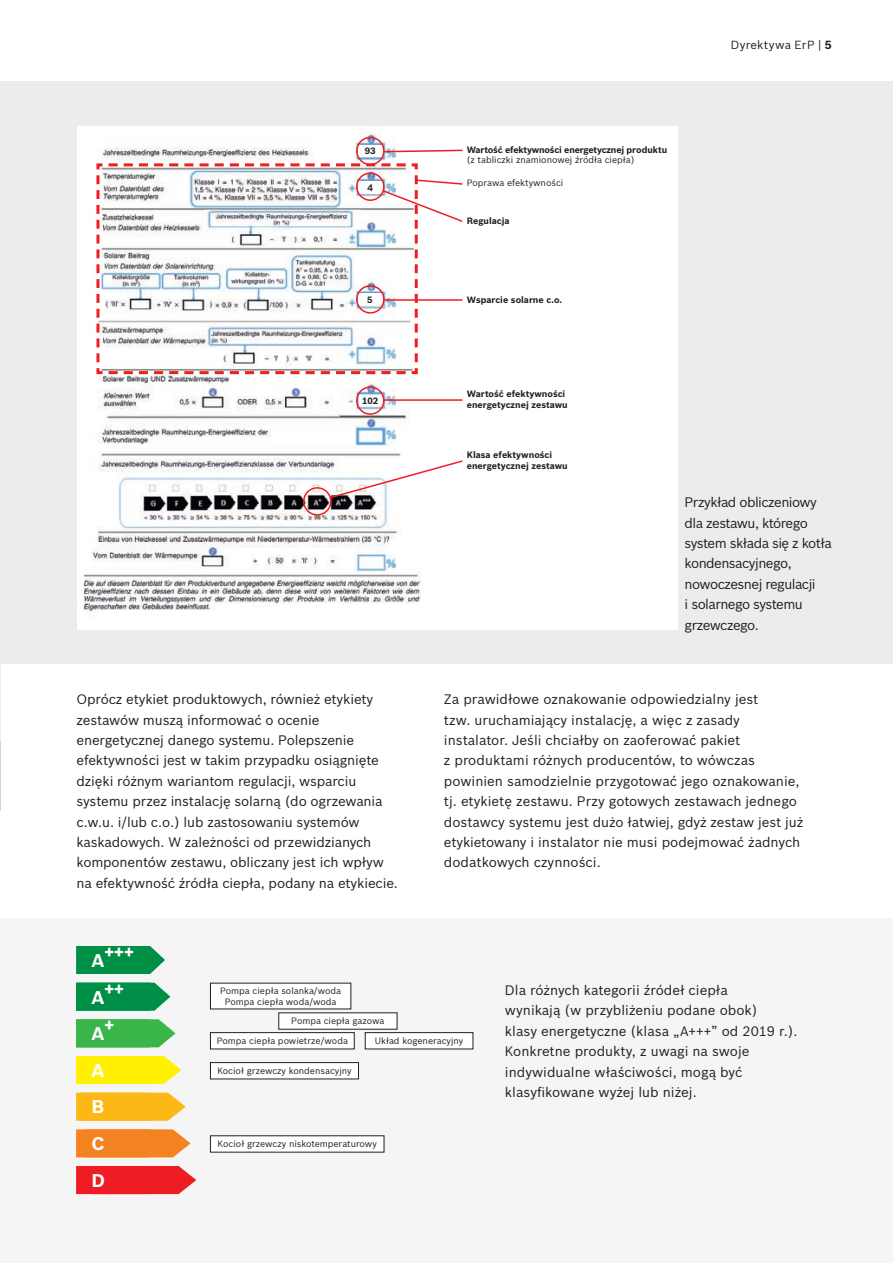
<style>
.page{position:relative;width:893px;height:1263px;background:#fff}
.page>*{position:absolute;margin:0;border:0;box-sizing:border-box;transform-origin:0 0}
.t1{font:700 18px "Bosch Sans";color:#fff}
.t2{font:700 17.55px "Bosch Sans";color:#fff}
._01_1_--_tekst_punkt{font:13.5px/20.4px "Bosch Sans";letter-spacing:-.01em;color:#231f20}
._01_1_--_tekst_punkt-2{font:13.5px/20.4px "Bosch Sans";letter-spacing:-.04em;color:#231f20}
.t3{font:11.55px "Bosch Sans";letter-spacing:.025em;color:#231f20}
.t4{font:9px "Bosch Sans";color:#231f20}
.t5{font:700 9px "Bosch Sans";color:#231f20}
.t6{font:700 9px/10.8px "Bosch Sans";letter-spacing:-.02em;color:#231f20}
.s1{font-weight:700}
.s2{font-weight:400}
</style>
<div class="page">
<div style="left:0;top:918px;width:893px;height:345px;background:#f5f5f6"></div>
<div style="left:0;top:82px;width:893px;height:582px;background:#ececee"></div>
<div style="left:78px;top:126px;width:600px;height:504px;background:#fff"></div>
<img style="left:83px;top:126px;width:337px;height:487px">
<div style="left:358px;top:145px;width:24px;height:11px;background:#fff"></div>
<svg style="left:95px;top:162px;width:324px;height:214px"></svg>
<div style="left:356px;top:137px;width:29px;height:28px;border:2px solid #ee1d23;border-radius:50%"></div>
<div style="left:356px;top:172px;width:29px;height:29px;border:2px solid #ee1d23;border-radius:50%"></div>
<div style="left:356px;top:285px;width:29px;height:29px;border:2px solid #ee1d23;border-radius:50%"></div>
<div style="left:356px;top:386px;width:29px;height:29px;border:2px solid #ee1d23;border-radius:50%"></div>
<div style="left:303px;top:487px;width:28px;height:29px;border:2px solid #ee1d23;border-radius:50%"></div>
<svg style="left:382px;top:149px;width:81px;height:4px"></svg>
<svg style="left:328px;top:459px;width:135px;height:40px"></svg>
<svg style="left:381px;top:172px;width:82px;height:190px"></svg>
<hr style="left:384px;top:299px;width:78px;height:2px;background:#ee1d23">
<hr style="left:384px;top:399px;width:78px;height:2px;background:#ee1d23">
<svg style="left:76px;top:946px;width:89px;height:28px;background:#149754"></svg>
<svg style="left:76px;top:983px;width:94px;height:28px;background:#149754"></svg>
<svg style="left:76px;top:1019px;width:100px;height:28px;background:#4bba59"></svg>
<svg style="left:76px;top:1056px;width:105px;height:28px;background:#fef114"></svg>
<svg style="left:76px;top:1093px;width:110px;height:28px;background:#fbbd27"></svg>
<svg style="left:76px;top:1129px;width:115px;height:28px;background:#f58c32"></svg>
<svg style="left:76px;top:1166px;width:120px;height:28px;background:#ee2c32"></svg>
<div style="left:210px;top:983px;width:141px;height:26px;background:#fff"></div>
<div style="left:210px;top:1032px;width:144px;height:17px;background:#fff"></div>
<div style="left:210px;top:1032px;width:145px;height:17px;border:1px solid #231f20"></div>
<div style="left:279px;top:1013px;width:118px;height:16px;background:#fff"></div>
<div style="left:365px;top:1032px;width:108px;height:17px;background:#fff"></div>
<div style="left:365px;top:1032px;width:108px;height:17px;border:1px solid #231f20"></div>
<div style="left:210px;top:1062px;width:148px;height:17px;background:#fff"></div>
<div style="left:210px;top:1062px;width:149px;height:17px;border:1px solid #231f20"></div>
<div style="left:210px;top:1136px;width:174px;height:16px;background:#fff"></div>
<p class="t5" style="left:365px;top:144px;width:12px">93</p>
<p class="t5" style="left:367px;top:181px;width:7px">4</p>
<p class="t5" style="left:367px;top:293px;width:7px">5</p>
<p class="t5" style="left:362px;top:394px;width:18px">102</p>
<p class="t3" style="left:731px;top:36px;width:102px">Dyrektywa ErP | <span class="s1">5</span></p>
<p class="t6" style="left:467px;top:143px;width:202px">Wartość efektywności energetycznej produktu <span class="s2">(z tabliczki znamionowej źródła ciepła)</span></p>
<p class="t4" style="left:467px;top:177px;width:98px">Poprawa efektywności</p>
<p class="t5" style="left:467px;top:214px;width:44px">Regulacja</p>
<p class="t5" style="left:467px;top:292px;width:97px">Wsparcie solarne c.o.</p>
<p class="t5" style="left:467px;top:387px;width:100px">Wartość efektywności</p>
<p class="t5" style="left:467px;top:398px;width:103px">energetycznej zestawu</p>
<p class="t5" style="left:467px;top:448px;width:87px">Klasa efektywności</p>
<p class="t5" style="left:467px;top:458px;width:103px">energetycznej zestawu</p>
<p class="_01_1_--_tekst_punkt-2" style="left:685px;top:491px;width:149px">Przykład obliczeniowy dla zestawu, którego system składa się z kotła kondensacyjnego, nowoczesnej regulacji<br>i solarnego systemu</p>
<p class="_01_1_--_tekst_punkt-2" style="left:685px;top:614px;width:76px">grzewczego.</p>
<p class="_01_1_--_tekst_punkt" style="left:77px;top:688px;width:323px">Oprócz etykiet produktowych, również etykiety zestawów muszą informować o ocenie energetycznej danego systemu. Polepszenie efektywności jest w takim przypadku osiągnięte dzięki różnym wariantom regulacji, wsparciu systemu przez instalację solarną (do ogrzewania c.w.u. i/lub c.o.) lub zastosowaniu systemów kaskadowych. W zależności od przewidzianych komponentów zestawu, obliczany jest ich wpływ na efektywność źródła ciepła, podany na etykiecie.</p>
<p class="_01_1_--_tekst_punkt" style="left:444px;top:688px;width:361px">Za prawidłowe oznakowanie odpowiedzialny jest<br>tzw. uruchamiający instalację, a więc z zasady instalator. Jeśli chciałby on zaoferować pakiet<br>z produktami różnych producentów, to wówczas powinien samodzielnie przygotować jego oznakowanie, tj. etykietę zestawu. Przy gotowych zestawach jednego dostawcy systemu jest dużo łatwiej, gdyż zestaw jest już etykietowany i instalator nie musi podejmować żadnych dodatkowych czynności.</p>
<p class="t2" style="left:104px;top:938px;width:31px">+++</p>
<p class="t1" style="left:91px;top:947px;width:14px">A</p>
<p class="t2" style="left:104px;top:975px;width:21px">++</p>
<p class="t1" style="left:91px;top:983px;width:14px">A</p>
<p class="t2" style="left:104px;top:1012px;width:11px">+</p>
<p class="t1" style="left:91px;top:1020px;width:14px">A</p>
<p class="t1" style="left:91px;top:1057px;width:14px">A</p>
<p class="t1" style="left:91px;top:1093px;width:14px">B</p>
<p class="t1" style="left:91px;top:1130px;width:15px">C</p>
<p class="t1" style="left:91px;top:1167px;width:15px">D</p>
<p class="t4" style="left:220px;top:984px;width:123px">Pompa ciepła solanka/woda</p>
<p class="t4" style="left:225px;top:995px;width:113px">Pompa ciepła woda/woda</p>
<p class="t4" style="left:217px;top:1034px;width:133px">Pompa ciepła powietrze/woda</p>
<p class="t4" style="left:291px;top:1014px;width:95px">Pompa ciepła gazowa</p>
<p class="t4" style="left:375px;top:1034px;width:90px">Układ kogeneracyjny</p>
<p class="t4" style="left:217px;top:1064px;width:136px">Kocioł grzewczy kondensacyjny</p>
<p class="t4" style="left:218px;top:1137px;width:161px">Kocioł grzewczy niskotemperaturowy</p>
<p class="_01_1_--_tekst_punkt" style="left:505px;top:979px;width:294px">Dla różnych kategorii źródeł ciepła<br>wynikają (w przybliżeniu podane obok)<br>klasy energetyczne (klasa „A+++” od 2019 r.).<br>Konkretne produkty, z uwagi na swoje indywidualne właściwości, mogą być klasyfikowane wyżej lub niżej.</p>
</div>
